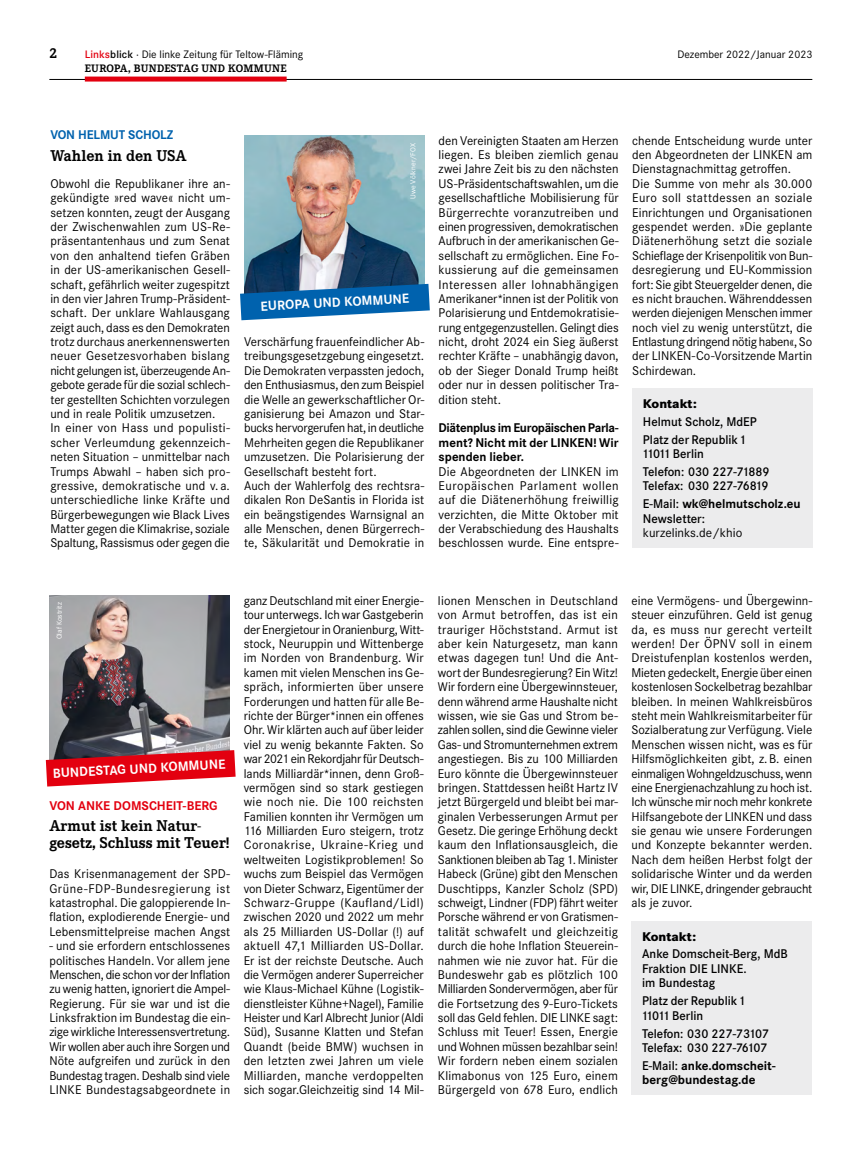
<style>
.page{position:relative;width:862px;height:1170px;background:#fff}
.page>*{position:absolute;margin:0;border:0;box-sizing:border-box;transform-origin:0 0}
.t1{font:700 16.25px/17.5px "Corporate E";color:#000}
.t2{font:700 15px "Corporate E";color:#000}
.t3{font:700 13.75px "Corporate S";color:#fff}
.t4{font:13.12px/14.4px "Corporate S";color:#000;text-align:justify}
.t5{font:600 13.12px/14.4px "Corporate S";color:#000}
.t6{font:700 13.12px/14.4px "Corporate S";color:#000}
.t7{font:700 13.12px "Corporate S";color:#e3000f}
.t8{font:800 13.12px "Corporate S";color:#000}
.t9{font:700 13.12px "Corporate S";letter-spacing:-.01em;color:#0062ae}
.t10{font:11.25px "Corporate S";color:#000}
.t11{font:700 11.25px "Corporate E";letter-spacing:.02em;color:#000}
.t12{font:7.5px "Corporate S";letter-spacing:.005em;color:#fff}
.s1{font-weight:600;color:#e3000f}
.s2{font-weight:600}
.s3{font-weight:700}
</style>
<div class="page">
<hr style="left:49px;top:79px;width:762px;height:1px;background:#000">
<div style="left:85px;top:77px;width:201px;height:5px;background:#e3000f"></div>
<div style="left:631px;top:921px;width:180px;height:173px;background:#ececed"></div>
<img style="left:50px;top:595px;width:179px;height:155px">
<svg style="left:46px;top:750px;width:189px;height:36px;background:#d42d39"></svg>
<div style="left:632px;top:388px;width:179px;height:159px;background:#ececed"></div>
<img style="left:244px;top:135px;width:180px;height:149px">
<svg style="left:240px;top:284px;width:189px;height:36px;background:#2b77b3"></svg>
<p class="t2" style="left:49px;top:45px;width:9px">2</p>
<p class="t10" style="left:85px;top:48px;width:220px"><span class="s1">Links</span><span class="s2">blick</span> · Die linke Zeitung für Teltow-Fläming</p>
<p class="t10" style="left:677px;top:48px;width:136px">Dezember 2022/Januar 2023</p>
<p class="t11" style="left:85px;top:62px;width:203px">EUROPA, BUNDESTAG UND KOMMUNE</p>
<p class="t9" style="left:50px;top:127px;width:124px">VON HELMUT SCHOLZ</p>
<p class="t1" style="left:50px;top:147px;width:138px">Wahlen in den USA</p>
<p class="t4" style="left:50px;top:176px;width:181px;text-align:left">Obwohl die Republikaner ihre an&shy;gekündigte »red wave« nicht um&shy;setzen konnten, zeugt der Ausgang der Zwischenwahlen zum US-Re&shy;präsentantenhaus und zum Senat von den anhaltend tiefen Gräben in der US-amerikanischen Gesell&shy;schaft, gefährlich weiter zugespitzt in den vier Jahren Trump-Präsident&shy;schaft. Der unklare Wahlausgang zeigt auch, dass es den Demokraten trotz durchaus anerkennenswerten neuer Gesetzesvorhaben bislang nicht gelungen ist, überzeugende An&shy;gebote gerade für die sozial schlech&shy;ter gestellten Schichten vorzulegen und in reale Politik umzusetzen.<br>In einer von Hass und populisti&shy;scher Verleumdung gekennzeich&shy;neten Situation – unmittelbar nach Trumps Abwahl – haben sich pro&shy;gressive, demokratische und v. a. unterschiedliche linke Kräfte und Bürgerbewegungen wie Black Lives Matter gegen die Klimakrise, soziale Spaltung, Rassismus oder gegen die</p>
<p class="t12" style="left:408px;top:199px;width:58px;rotate:-90deg">Uwe Völkner/FOX</p>
<p class="t3" style="left:260px;top:298px;width:150px;rotate:-3deg">EUROPA UND KOMMUNE</p>
<p class="t4" style="left:244px;top:334px;width:181px;text-align:left">Verschärfung frauenfeindlicher Ab&shy;treibungsgesetzgebung eingesetzt.<br>Die Demokraten verpassten jedoch, den Enthusiasmus, den zum Beispiel die Welle an gewerkschaftlicher Or&shy;ganisierung bei Amazon und Star&shy;bucks hervorgerufen hat, in deutliche Mehrheiten gegen die Republikaner umzusetzen. Die Polarisierung der Gesellschaft besteht fort.<br>Auch der Wahlerfolg des rechtsra&shy;dikalen Ron DeSantis in Florida ist ein beängstigendes Warnsignal an alle Menschen, denen Bürgerrech&shy;te, Säkularität und Demokratie in</p>
<p class="t4" style="left:438px;top:133px;width:181px">den Vereinigten Staaten am Herzen liegen. Es bleiben ziemlich genau zwei Jahre Zeit bis zu den nächsten US-Präsidentschaftswahlen, um die gesellschaftliche Mobilisierung für Bürgerrechte voranzutreiben und einen progressiven, demokratischen Aufbruch in der amerikanischen Ge&shy;sellschaft zu ermöglichen. Eine Fo&shy;kussierung auf die gemeinsamen Interessen aller lohnabhängigen Amerikaner*innen ist der Politik von Polarisierung und Entdemokratisie&shy;rung entgegenzustellen. Gelingt dies nicht, droht 2024 ein Sieg äußerst rechter Kräfte – unabhängig davon, ob der Sieger Donald Trump heißt oder nur in dessen politischer Tra&shy;dition steht.</p>
<p class="t6" style="left:438px;top:421px;width:181px;text-align:justify">Diätenplus im Europäischen Parla&shy;ment? Nicht mit der LINKEN! Wir spenden lieber.</p>
<p class="t4" style="left:438px;top:464px;width:181px">Die Abgeordneten der LINKEN im Europäischen Parlament wollen auf die Diätenerhöhung freiwillig verzichten, die Mitte Oktober mit der Verabschiedung des Haushalts beschlossen wurde. Eine entspre-</p>
<p class="t4" style="left:632px;top:133px;width:181px;text-align:left">chende Entscheidung wurde unter den Abgeordneten der LINKEN am Dienstagnachmittag getroffen.<br>Die Summe von mehr als 30.000<br>Euro soll stattdessen an soziale Einrichtungen und Organisationen gespendet werden. »Die geplante Diätenerhöhung setzt die soziale Schieflage der Krisenpolitik von Bun&shy;desregierung und EU-Kommission fort: Sie gibt Steuergelder denen, die es nicht brauchen. Währenddessen werden diejenigen Menschen immer noch viel zu wenig unterstützt, die Entlastung dringend nötig haben«, So der LINKEN-Co-Vorsitzende Martin Schirdewan.</p>
<p class="t8" style="left:642px;top:395px;width:55px">Kontakt:</p>
<p class="t5" style="left:642px;top:412px;width:115px;line-height:17.9px">Helmut Scholz, MdEP<br>Platz der Republik1</p>
<p class="t5" style="left:641px;top:445px;width:129px;line-height:17.9px">11011 Berlin<br>Telefon: 030 227-71889</p>
<p class="t5" style="left:642px;top:477px;width:159px;line-height:17.9px">Telefax: 030 227-76819<br>E-Mail: <span class="s3">wk@helmutscholz.eu</span></p>
<p class="t5" style="left:642px;top:511px;width:64px">Newsletter:</p>
<p class="t4" style="left:642px;top:525px;width:101px">kurzelinks.de/khio</p>
<p class="t12" style="left:55px;top:639px;width:38px;rotate:-90deg">Olaf Kostritz</p>
<p class="t3" style="left:52px;top:765px;width:174px;rotate:-3deg">BUNDESTAG UND KOMMUNE</p>
<p class="t7" style="left:49px;top:797px;width:170px">VON ANKE DOMSCHEIT-BERG</p>
<p class="t1" style="left:49px;top:817px;width:181px">Armut ist kein Natur&shy;gesetz, Schluss mit Teuer!</p>
<p class="t4" style="left:49px;top:866px;width:182px">Das Krisenmanagement der SPD-Grüne-FDP-Bundesregierung ist katastrophal. Die galoppierende In&shy;flation, explodierende Energie- und Lebensmittelpreise machen Angst</p>
<p class="t4" style="left:49px;top:938px;width:182px">- und sie erfordern entschlossenes politisches Handeln. Vor allem jene Menschen, die schon vor der Inflation zu wenig hatten, ignoriert die Ampel-Regierung. Für sie war und ist die Linksfraktion im Bundestag die ein&shy;zige wirkliche Interessensvertretung.<br>Wir wollen aber auch ihre Sorgen und Nöte aufgreifen und zurück in den Bundestag tragen. Deshalb sind viele LINKE Bundestagsabgeordnete in</p>
<p class="t4" style="left:243px;top:593px;width:181px">ganz Deutschland mit einer Energie&shy;tour unterwegs. Ich war Gastgeberin der Energietour in Oranienburg, Witt&shy;stock, Neuruppin und Wittenberge im Norden von Brandenburg. Wir kamen mit vielen Menschen ins Ge&shy;spräch, informierten über unsere Forderungen und hatten für alle Be&shy;richte der Bürger*innen ein offenes Ohr. Wir klärten auch auf über leider viel zu wenig bekannte Fakten. So war 2021 ein Rekordjahr für Deutsch&shy;lands Milliardär*innen, denn Groß&shy;vermögen sind so stark gestiegen wie noch nie. Die 100 reichsten Familien konnten ihr Vermögen um 116 Milliarden Euro steigern, trotz Coronakrise, Ukraine-Krieg und weltweiten Logistikproblemen! So wuchs zum Beispiel das Vermögen von Dieter Schwarz, Eigentümer der Schwarz-Gruppe (Kaufland/Lidl) zwischen 2020 und 2022 um mehr als 25 Milliarden US-Dollar (!) auf aktuell 47,1 Milliarden US-Dollar.<br>Er ist der reichste Deutsche. Auch die Vermögen anderer Superreicher wie Klaus-Michael Kühne (Logistik&shy;dienstleister Kühne+Nagel), Familie Heister und Karl Albrecht Junior (Aldi Süd), Susanne Klatten und Stefan Quandt (beide BMW) wuchsen in den letzten zwei Jahren um viele Milliarden, manche verdoppelten sich sogar.Gleichzeitig sind 14 Mil-</p>
<p class="t4" style="left:437px;top:593px;width:181px">lionen Menschen in Deutschland von Armut betroffen, das ist ein trauriger Höchststand. Armut ist aber kein Naturgesetz, man kann etwas dagegen tun! Und die Ant&shy;wort der Bundesregierung? Ein Witz!<br>Wir fordern eine Übergewinnsteuer, denn während arme Haushalte nicht wissen, wie sie Gas und Strom be&shy;zahlen sollen, sind die Gewinne vieler Gas- und Stromunternehmen extrem angestiegen. Bis zu 100 Milliarden Euro könnte die Übergewinnsteuer bringen. Stattdessen heißt Hartz IV jetzt Bürgergeld und bleibt bei mar&shy;ginalen Verbesserungen Armut per Gesetz. Die geringe Erhöhung deckt kaum den Inflationsausgleich, die Sanktionen bleiben ab Tag 1. Minister Habeck (Grüne) gibt den Menschen Duschtipps, Kanzler Scholz (SPD) schweigt, Lindner (FDP) fährt weiter Porsche während er von Gratismen&shy;talität schwafelt und gleichzeitig durch die hohe Inflation Steuerein&shy;nahmen wie nie zuvor hat. Für die Bundeswehr gab es plötzlich 100<br>Milliarden Sondervermögen, aber für die Fortsetzung des 9-Euro-Tickets soll das Geld fehlen. DIE LINKE sagt:<br>Schluss mit Teuer! Essen, Energie und Wohnen müssen bezahlbar sein!<br>Wir fordern neben einem sozialen Klimabonus von 125 Euro, einem Bürgergeld von 678 Euro, endlich</p>
<p class="t4" style="left:631px;top:593px;width:182px">eine Vermögens- und Übergewinn&shy;steuer einzuführen. Geld ist genug da, es muss nur gerecht verteilt werden! Der ÖPNV soll in einem Dreistufenplan kostenlos werden, Mieten gedeckelt, Energie über einen kostenlosen Sockelbetrag bezahlbar bleiben. In meinen Wahlkreisbüros steht mein Wahlkreismitarbeiter für Sozialberatung zur Verfügung. Viele Menschen wissen nicht, was es für Hilfsmöglichkeiten gibt, z.B. einen einmaligen Wohngeldzuschuss, wenn eine Energienachzahlung zu hoch ist.<br>Ich wünsche mir noch mehr konkrete Hilfsangebote der LINKEN und dass sie genau wie unsere Forderungen und Konzepte bekannter werden.<br>Nach dem heißen Herbst folgt der solidarische Winter und da werden wir, DIE LINKE, dringender gebraucht als je zuvor.</p>
<p class="t8" style="left:641px;top:928px;width:55px">Kontakt:</p>
<p class="t5" style="left:641px;top:947px;width:147px">Anke Domscheit-Berg, MdB<br>Fraktion DIE LINKE.<br>im Bundestag</p>
<p class="t5" style="left:640px;top:993px;width:106px">Platz der Republik1<br>11011 Berlin</p>
<p class="t5" style="left:641px;top:1026px;width:128px">Telefon: 030 227-73107<br>Telefax: 030 227-76107</p>
<p class="t6" style="left:641px;top:1058px;width:135px"><span class="s2">E-Mail:</span> anke.domscheit&shy;berg@bundestag.de</p>
</div>
